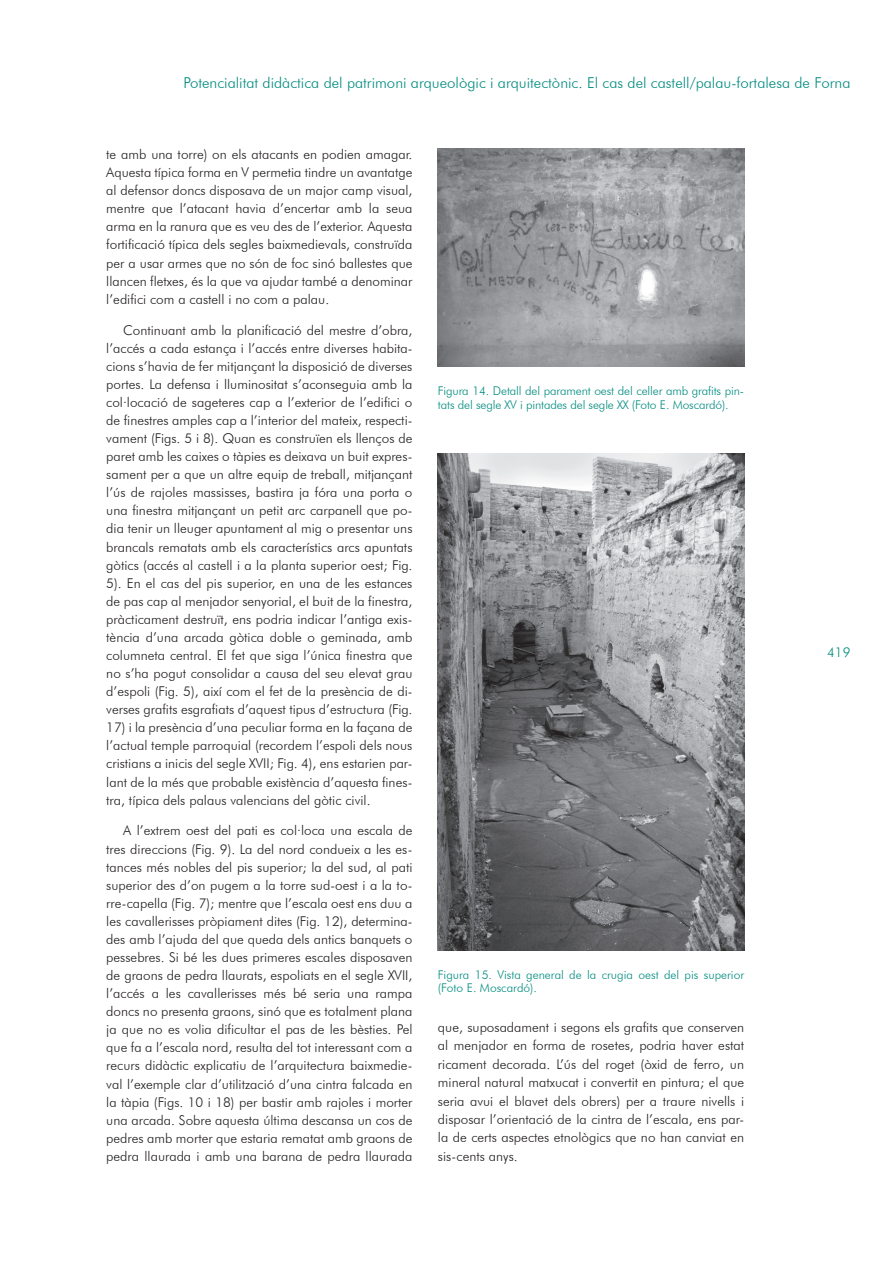
<style>
.page{position:relative;width:893px;height:1263px;background:#fff}
.page>*{position:absolute;margin:0;border:0;box-sizing:border-box;transform-origin:0 0}
.t1{font:300 15px "Futura BT";color:#008c7f}
.t2{font:300 13.5px/18.1px "Futura BT";color:#231f20;text-align:justify}
.t3{font:300 13.5px "Futura BT";color:#008c7f}
.t4{font:300 12px/13.5px "Futura BT";letter-spacing:-.01em;color:#008c7f}
</style>
<div class="page">
<img style="left:438px;top:149px;width:306px;height:218px">
<img style="left:438px;top:454px;width:306px;height:497px">
<p class="t1" style="left:183px;top:73px;width:669px">Potencialitat didàctica del patrimoni arqueològic i arquitectònic. El cas del castell/palau-fortalesa de Forna</p>
<p class="t2" style="left:106px;top:145px;width:308px">te amb una torre) on els atacants en podien amagar.<br>Aquesta típica forma en V permetia tindre un avantatge al defensor doncs disposava de un major camp visual, mentre que l’atacant havia d’encertar amb la seua arma en la ranura que es veu des de l’exterior. Aquesta fortificació típica dels segles baixmedievals, construïda per a usar armes que no són de foc sinó ballestes que llancen fletxes, és la que va ajudar també a denominar l’edifici com a castell i no com a palau.</p>
<p class="t2" style="left:106px;top:321px;width:308px;text-indent:17px">Continuant amb la planificació del mestre d’obra, l’accés a cada estança i l’accés entre diverses habita&shy;cions s’havia de fer mitjançant la disposició de diverses portes. La defensa i lluminositat s’aconseguia amb la col·locació de sageteres cap a l’exterior de l’edifici o de finestres amples cap a l’interior del mateix, respecti&shy;vament (Figs. 5 i 8). Quan es construïen els llenços de paret amb les caixes o tàpies es deixava un buit expres&shy;sament per a que un altre equip de treball, mitjançant l’ús de rajoles massisses, bastira ja fóra una porta o una finestra mitjançant un petit arc carpanell que po&shy;dia tenir un lleuger apuntament al mig o presentar uns brancals rematats amb els característics arcs apuntats gòtics (accés al castell i a la planta superior oest; Fig.<br>5). En el cas del pis superior, en una de les estances de pas cap al menjador senyorial, el buit de la finestra, pràcticament destruït, ens podria indicar l’antiga exis&shy;tència d’una arcada gòtica doble o geminada, amb columneta central. El fet que siga l’única finestra que no s’ha pogut consolidar a causa del seu elevat grau d’espoli (Fig. 5), així com el fet de la presència de di&shy;verses grafits esgrafiats d’aquest tipus d’estructura (Fig.</p>
<p class="t2" style="left:106px;top:718px;width:308px">17) i la presència d’una peculiar forma en la façana de l’actual temple parroquial (recordem l’espoli dels nous cristians a inicis del segle XVII; Fig. 4), ens estarien par&shy;lant de la més que probable existència d’aquesta fines&shy;tra, típica dels palaus valencians del gòtic civil.</p>
<p class="t2" style="left:106px;top:821px;width:308px;text-indent:17px">A l’extrem oest del pati es col·loca una escala de tres direccions (Fig. 9). La del nord condueix a les es&shy;tances més nobles del pis superior; la del sud, al pati superior des d’on pugem a la torre sud-oest i a la to&shy;rre-capella (Fig. 7); mentre que l’escala oest ens duu a les cavallerisses pròpiament dites (Fig. 12), determina&shy;des amb l’ajuda del que queda dels antics banquets o pessebres. Si bé les dues primeres escales disposaven de graons de pedra llaurats, espoliats en el segle XVII, l’accés a les cavallerisses més bé seria una rampa doncs no presenta graons, sinó que es totalment plana ja que no es volia dificultar el pas de les bèsties. Pel que fa a l’escala nord, resulta del tot interessant com a recurs didàctic explicatiu de l’arquitectura baixmedie&shy;val l’exemple clar d’utilització d’una cintra falcada en la tàpia (Figs. 10 i 18) per bastir amb rajoles i morter una arcada. Sobre aquesta última descansa un cos de pedres amb morter que estaria rematat amb graons de pedra llaurada i amb una barana de pedra llaurada</p>
<p class="t4" style="left:438px;top:384px;width:308px">Figura 14. Detall del parament oest del celler amb grafits pin&shy;tats del segle XV i pintades del segle XX (Foto E. Moscardó).</p>
<p class="t4" style="left:438px;top:968px;width:308px">Figura 15. Vista general de la crugia oest del pis superior (Foto E. Moscardó).</p>
<p class="t2" style="left:438px;top:1018px;width:308px">que, suposadament i segons els grafits que conserven al menjador en forma de rosetes, podria haver estat ricament decorada. L’ús del roget (òxid de ferro, un mineral natural matxucat i convertit en pintura; el que seria avui el blavet dels obrers) per a traure nivells i disposar l’orientació de la cintra de l’escala, ens par&shy;la de certs aspectes etnològics que no han canviat en sis-cents anys.</p>
<p class="t3" style="left:827px;top:644px;width:25px">419</p>
</div>
